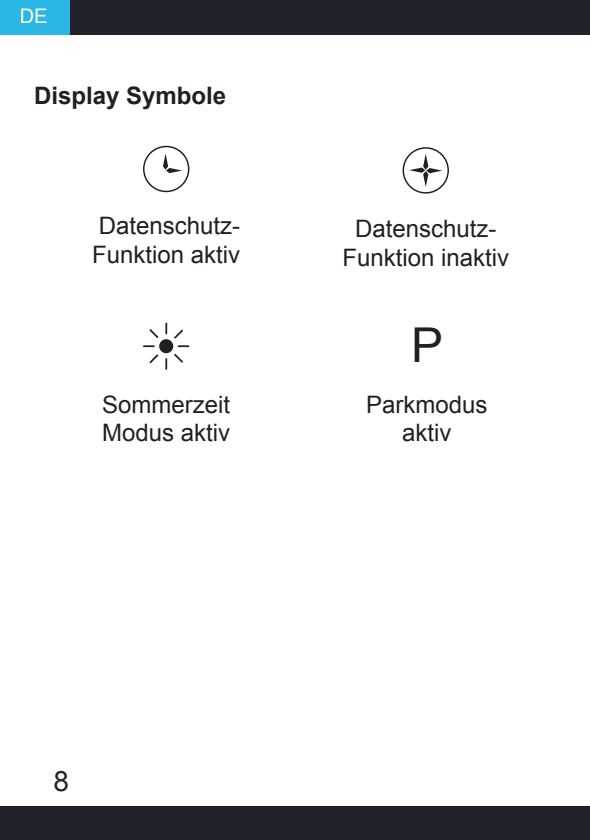
<style>
.page{position:relative;width:590px;height:840px;background:#fff}
.page>*{position:absolute;margin:0;border:0;box-sizing:border-box;transform-origin:0 0}
.t1{font:48px "Arial";color:#231f20}
.t2{font:28px "Arial";color:#21252a}
.t3{font:24px/28.8px "Arial";color:#231f20}
.t4{font:700 24px "Arial";color:#231f20}
.t5{font:20px "Arial";color:#fff}
</style>
<div class="page">
<div style="left:0;top:0;width:590px;height:34px;background:#1f2329"></div>
<div style="left:0;top:0;width:70px;height:34px;background:#2ab7e6"></div>
<div style="left:0;top:806px;width:590px;height:33px;background:#1f2329"></div>
<svg style="left:166px;top:168px;width:16px;height:5px"></svg>
<svg style="left:163px;top:154px;width:5px;height:16px"></svg>
<div style="left:143px;top:146px;width:46px;height:46px;border:1px solid #231f20;border-radius:50%"></div>
<div style="left:402px;top:147px;width:47px;height:46px;border:1px solid #231f20;border-radius:50%"></div>
<svg style="left:426px;top:168px;width:16px;height:5px"></svg>
<svg style="left:423px;top:154px;width:5px;height:16px"></svg>
<svg style="left:409px;top:167px;width:16px;height:6px"></svg>
<svg style="left:423px;top:171px;width:5px;height:16px"></svg>
<div style="left:159px;top:339px;width:14px;height:14px;background:#231f20;border-radius:50%"></div>
<svg style="left:165px;top:358px;width:2px;height:11px"></svg>
<svg style="left:165px;top:322px;width:2px;height:12px"></svg>
<svg style="left:143px;top:345px;width:12px;height:2px"></svg>
<svg style="left:177px;top:345px;width:12px;height:2px"></svg>
<svg style="left:174px;top:329px;width:9px;height:10px"></svg>
<svg style="left:149px;top:354px;width:10px;height:9px"></svg>
<svg style="left:149px;top:329px;width:10px;height:9px"></svg>
<svg style="left:174px;top:354px;width:9px;height:9px"></svg>
<p class="t5" style="left:20px;top:3px;width:29px">DE</p>
<p class="t4" style="left:34px;top:80px;width:194px">Display Symbole</p>
<p class="t3" style="left:92px;top:211px;width:150px">Datenschutz-<br>Funktion aktiv</p>
<p class="t3" style="left:342px;top:214px;width:168px;text-align:center">Datenschutz-<br>Funktion inaktiv</p>
<p class="t3" style="left:102px;top:389px;width:130px">Sommerzeit<br>Modus aktiv</p>
<p class="t2" style="left:54px;top:762px;width:17px">8</p>
<h1 class="t1" style="left:411px;top:314px;width:34px">P</h1>
<p class="t3" style="left:366px;top:389px;width:123px;text-align:center">Parkmodus aktiv</p>
</div>
